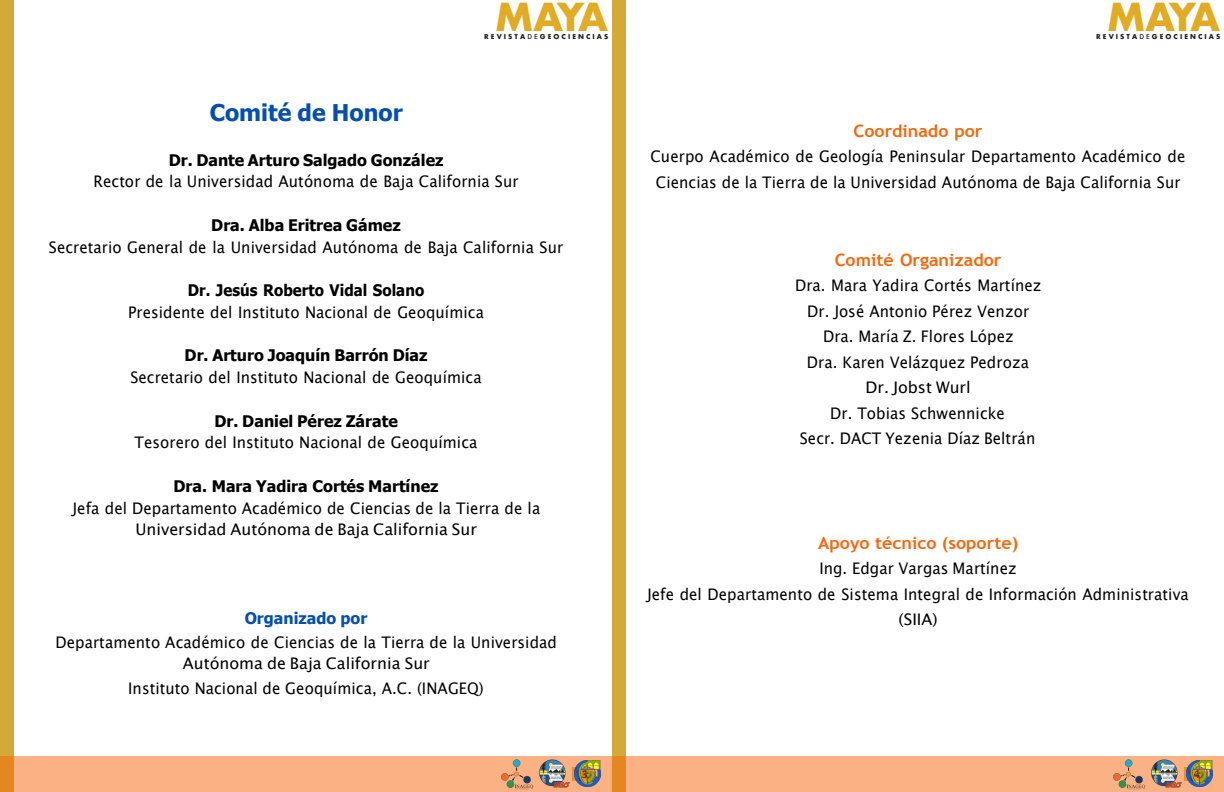
<style>
.page{position:relative;width:1224px;height:792px;background:#fff}
.page>*{position:absolute;margin:0;border:0;box-sizing:border-box;transform-origin:0 0}
.t1{font:700 37.6px "Futura";letter-spacing:-.16em;color:#e2ab24}
.t2{font:700 23px "Tahoma";color:#054faf}
.t3{font:700 17px "Trebuchet MS";color:#f7660a;scale:1.04 1}
.t4{font:16px/25.5px "Lucida Sans Unicode";letter-spacing:.005em;color:#000;text-align:center;scale:.94 1}
.t5{font:700 16px "Tahoma";color:#000}
.t6{font:700 16px "Tahoma";color:#000;scale:.94 1}
.t7{font:700 16px "Tahoma";color:#054faf}
.t8{font:700 12px "Calibri";color:#000}
.t9{font:700 6.5px "Futura";letter-spacing:.315em;color:#1e1c1a}
.s1{font-weight:500}
</style>
<div class="page">
<div style="left:0;top:0;width:14px;height:792px;background:#d3a937"></div>
<div style="left:0;top:757px;width:612px;height:35px;background:#fab284"></div>
<img style="left:539px;top:756px;width:31px;height:32px">
<img style="left:574px;top:761px;width:26px;height:26px">
<img style="left:498px;top:756px;width:37px;height:34px">
<div style="left:612px;top:0;width:14px;height:792px;background:#d3a937"></div>
<div style="left:612px;top:757px;width:612px;height:35px;background:#fab284"></div>
<img style="left:1151px;top:756px;width:31px;height:32px">
<img style="left:1186px;top:761px;width:26px;height:26px">
<img style="left:1110px;top:756px;width:37px;height:34px">
<h1 class="t1" style="left:495px;top:0;width:115px">MAYA</h1>
<p class="t9" style="left:484px;top:33px;width:126px">REVISTA<span class="s1">D E</span>GEOCIENCIAS</p>
<h2 class="t2" style="left:210px;top:103px;width:194px">Comité de Honor</h2>
<p class="t5" style="left:169px;top:153px;width:276px">Dr. Dante Arturo Salgado González</p>
<p class="t4" style="left:94px;top:170px;width:454px">Rector de la Universidad Autónoma de Baja California Sur</p>
<p class="t5" style="left:211px;top:219px;width:191px">Dra. Alba Eritrea Gámez</p>
<p class="t4" style="left:49px;top:235px;width:549px">Secretario General de la Universidad Autónoma de Baja California Sur</p>
<p class="t6" style="left:188px;top:284px;width:253px">Dr. Jesús Roberto Vidal Solano</p>
<p class="t4" style="left:128px;top:300px;width:380px">Presidente del Instituto Nacional de Geoquímica</p>
<p class="t5" style="left:185px;top:349px;width:245px">Dr. Arturo Joaquín Barrón Díaz</p>
<p class="t4" style="left:130px;top:366px;width:375px">Secretario del Instituto Nacional de Geoquímica</p>
<p class="t5" style="left:214px;top:414px;width:185px">Dr. Daniel Pérez Zárate</p>
<p class="t4" style="left:135px;top:431px;width:366px">Tesorero del Instituto Nacional de Geoquímica</p>
<p class="t5" style="left:173px;top:480px;width:267px">Dra. Mara Yadira Cortés Martínez</p>
<p class="t4" style="left:73px;top:498px;width:499px;line-height:21.6px">Jefa del Departamento Académico de Ciencias de la Tierra de la<br>Universidad Autónoma de Baja California Sur</p>
<p class="t7" style="left:245px;top:612px;width:124px">Organizado por</p>
<p class="t4" style="left:55px;top:632px;width:535px;line-height:21.6px">Departamento Académico de Ciencias de la Tierra de la Universidad<br>Autónoma de Baja California Sur</p>
<p class="t4" style="left:128px;top:676px;width:380px">Instituto Nacional de Geoquímica, A.C. (INAGEQ)</p>
<p class="t8" style="left:576px;top:769px;width:14px">13</p>
<h1 class="t1" style="left:1107px;top:0;width:115px">MAYA</h1>
<p class="t9" style="left:1096px;top:33px;width:126px">REVISTA<span class="s1">D E</span>GEOCIENCIAS</p>
<p class="t3" style="left:854px;top:124px;width:125px">Coordinado por</p>
<p class="t4" style="left:651px;top:145px;width:571px">Cuerpo Académico de Geología Peninsular Departamento Académico de<br>Ciencias de la Tierra de la Universidad Autónoma de Baja California Sur</p>
<p class="t3" style="left:835px;top:253px;width:162px">Comité Organizador</p>
<p class="t4" style="left:795px;top:274px;width:264px">Dra. Mara Yadira Cortés Martínez<br>Dr. José Antonio Pérez Venzor<br>Dra. María Z. Flores López<br>Dra. Karen Velázquez Pedroza<br>Dr. Jobst Wurl<br>Dr. Tobias Schwennicke<br>Secr. DACT Yezenia Díaz Beltrán</p>
<p class="t3" style="left:818px;top:536px;width:194px">Apoyo técnico (soporte)</p>
<p class="t4" style="left:647px;top:557px;width:578px">Ing. Edgar Vargas Martínez<br>Jefe del Departamento de Sistema Integral de Información Administrativa (SIIA)</p>
<p class="t8" style="left:1188px;top:769px;width:14px">14</p>
</div>
